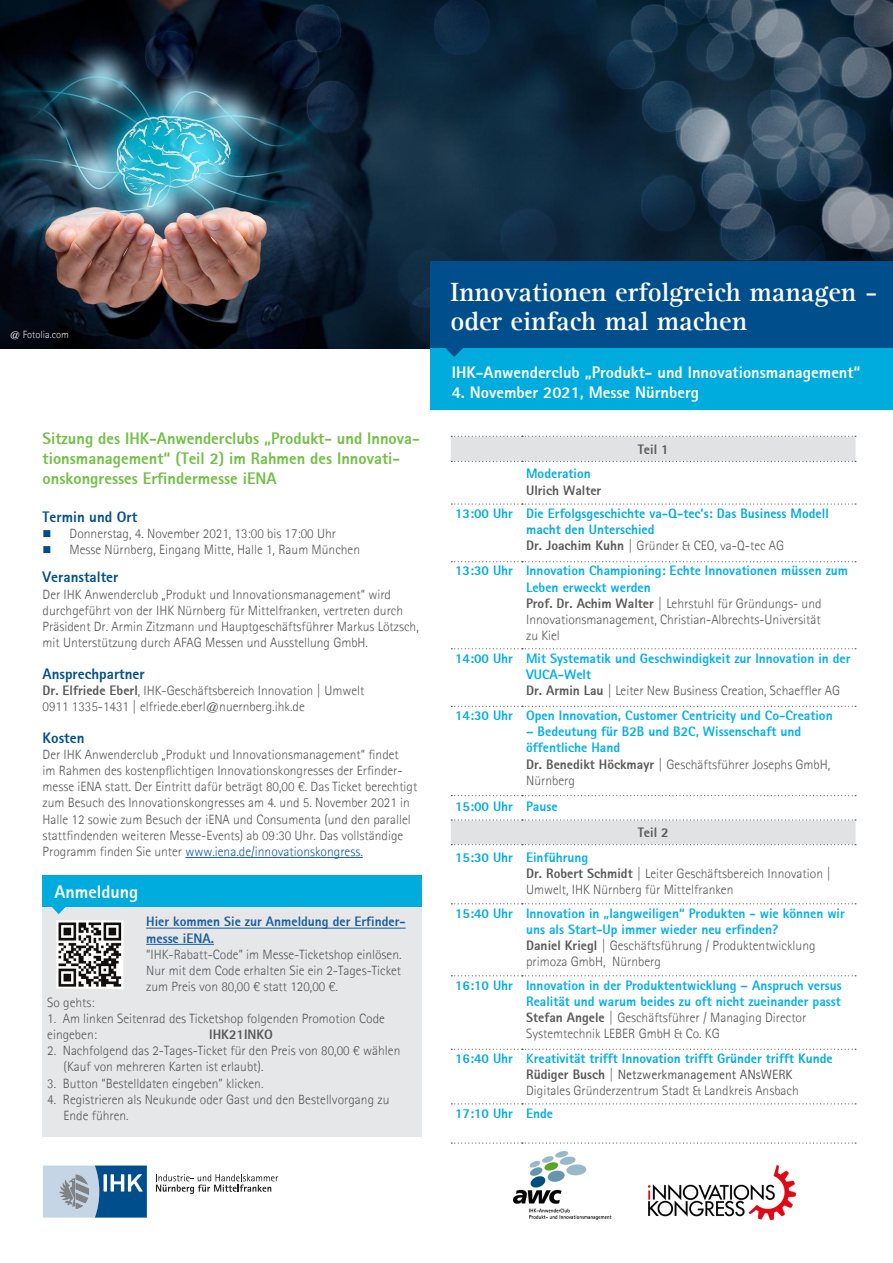
<style>
.page{position:relative;width:893px;height:1263px;background:#fff}
.page>*{position:absolute;margin:0;border:0;box-sizing:border-box;transform-origin:0 0}
.t1{font:700 27px/28.5px "Agfa Rotis Serif";color:#fff}
.Überschrift{font:800 18px "Agfa Rotis Sans Serif";color:#fff}
.Zwischenüberschrift{font:800 16.5px/19.8px "Agfa Rotis Sans Serif";color:#71bf44}
.t2{font:800 16.5px "Agfa Rotis Sans Serif";color:#fff}
.Zwischenüberschrift-2{font:800 15px "Agfa Rotis Sans Serif";color:#004f8c}
.Text{font:300 13.5px/16.2px "Agfa Rotis Sans Serif";color:#57585a}
.Text-2{font:800 13.5px/16.2px "Agfa Rotis Sans Serif";color:#00aeef}
.Zwischenüberschrift-3{font:300 13.5px/16.2px "Agfa Rotis Sans Serif";color:#57585a}
.Text-3{font:800 13.5px/16.2px "Agfa Rotis Sans Serif";color:#00acdd}
.t3{font:800 13.5px/16.2px "Agfa Rotis Sans Serif";color:#175d9e}
.Text-4{font:800 13.5px "Agfa Rotis Sans Serif";color:#57585a}
.t4{font:300 10.5px "Agfa Rotis Sans Serif";color:#e6e7e9}
.s1{font-weight:800}
.s2{color:#175d9e}
.s3{font-weight:800;color:#00aeef}
.s4{color:#57585a}
.s5{font-weight:300;color:#57585a}
.s6{font-weight:700}
.s7{font-weight:400}
</style>
<div class="page">
<img style="left:0;top:0;width:893px;height:348px">
<div style="left:430px;top:261px;width:463px;height:88px;background:#004f8c"></div>
<div style="left:430px;top:349px;width:463px;height:61px;background:#00acdd"></div>
<svg style="left:445px;top:348px;width:19px;height:9px"></svg>
<svg style="left:156px;top:1174px;width:122px;height:20px"></svg>
<svg style="left:43px;top:1165px;width:104px;height:52px;background:#739ab9"></svg>
<svg style="left:451px;top:437px;width:404px;height:407px"></svg>
<svg style="left:451px;top:561px;width:405px;height:1px"></svg>
<svg style="left:451px;top:648px;width:405px;height:1px"></svg>
<svg style="left:451px;top:706px;width:405px;height:1px"></svg>
<svg style="left:451px;top:795px;width:405px;height:1px"></svg>
<svg style="left:451px;top:975px;width:405px;height:1px"></svg>
<svg style="left:451px;top:436px;width:405px;height:1px"></svg>
<svg style="left:451px;top:461px;width:405px;height:1px"></svg>
<svg style="left:451px;top:503px;width:405px;height:2px"></svg>
<svg style="left:451px;top:819px;width:405px;height:1px"></svg>
<svg style="left:451px;top:844px;width:405px;height:1px"></svg>
<svg style="left:451px;top:903px;width:405px;height:1px"></svg>
<svg style="left:451px;top:1049px;width:405px;height:1px"></svg>
<svg style="left:451px;top:1103px;width:405px;height:1px"></svg>
<svg style="left:451px;top:1142px;width:405px;height:1px"></svg>
<hr style="left:185px;top:857px;width:178px;height:1px;background:#175d9e">
<img style="left:649px;top:1165px;width:147px;height:55px">
<img style="left:513px;top:1151px;width:99px;height:69px">
<div style="left:43px;top:905px;width:379px;height:232px;background:#e6e7e9"></div>
<div style="left:43px;top:875px;width:379px;height:32px;background:#00acdd"></div>
<hr style="left:146px;top:928px;width:260px;height:1px;background:#175d9e">
<hr style="left:146px;top:944px;width:68px;height:1px;background:#175d9e">
<img style="left:56px;top:920px;width:67px;height:69px">
<svg style="left:52px;top:907px;width:14px;height:7px"></svg>
<p class="t4" style="left:10px;top:328px;width:61px">@ Fotolia.com</p>
<p class="Zwischenüberschrift" style="left:43px;top:428px;width:379px">Sitzung des IHK-Anwenderclubs „Produkt- und Innova&shy;tionsmanagement“ (Teil 2) im Rahmen des Innovati&shy;onskongresses Erfindermesse iENA</p>
<p class="Zwischenüberschrift-2" style="left:43px;top:507px;width:96px">Termin und Ort</p>
<p class="Text" style="left:70px;top:525px;width:268px">Donnerstag, 4. November 2021, 13:00 bis 17:00 Uhr</p>
<p class="Text" style="left:70px;top:541px;width:292px">Messe Nürnberg, Eingang Mitte, Halle 1, Raum München</p>
<p class="Zwischenüberschrift-2" style="left:43px;top:568px;width:77px">Veranstalter</p>
<p class="Zwischenüberschrift-3" style="left:43px;top:586px;width:378px">Der IHK Anwenderclub „Produkt und Innovationsmanagement“ wird durchgeführt von der IHK Nürnberg für Mittelfranken, vertreten durch Präsident Dr. Armin Zitzmann und Hauptgeschäftsführer Markus Lötzsch, mit Unterstützung durch AFAG Messen und Ausstellung GmbH.</p>
<p class="Zwischenüberschrift-2" style="left:43px;top:664px;width:104px">Ansprechpartner</p>
<p class="Zwischenüberschrift-3" style="left:43px;top:682px;width:323px"><span class="s1">Dr. Elfriede Eberl</span>, IHK-Geschäftsbereich Innovation | Umwelt</p>
<p class="Zwischenüberschrift-3" style="left:43px;top:698px;width:264px">0911 1335-1431 | elfriede.eberl@nuernberg.ihk.de</p>
<p class="Zwischenüberschrift-2" style="left:43px;top:728px;width:43px">Kosten</p>
<p class="Text" style="left:43px;top:746px;width:376px">Der IHK Anwenderclub „Produkt und Innovationsmanagement“ findet<br>im Rahmen des kostenpflichtigen Innovationskongresses der Erfinder&shy;messe iENA statt. Der Eintritt dafür beträgt 80,00 €. Das Ticket berechtigt zum Besuch des Innovationskongresses am 4. und 5. November 2021 in Halle 12 sowie zum Besuch der iENA und Consumenta (und den parallel stattfindenden weiteren Messe-Events) ab 09:30 Uhr. Das vollständige Programm finden Sie unter <span class="s2">www.iena.de/innovationskongress.</span></p>
<p class="Überschrift" style="left:54px;top:881px;width:85px">Anmeldung</p>
<p class="t3" style="left:146px;top:913px;width:261px">Hier kommen Sie zur Anmeldung der Erfinder&shy;messe iENA.</p>
<p class="Text" style="left:146px;top:946px;width:257px;text-align:justify">“IHK-Rabatt-Code” im Messe-Ticketshop einlösen.<br>Nur mit dem Code erhalten Sie ein 2-Tages-Ticket zum Preis von 80,00 € statt 120,00 €.</p>
<p class="Text" style="left:47px;top:993px;width:49px">So gehts:</p>
<p class="Text" style="left:47px;top:1010px;width:339px">1. Am linken Seitenrad des Ticketshop folgenden Promotion Code eingeben:</p>
<p class="Text-4" style="left:209px;top:1026px;width:65px">IHK21INKO</p>
<p class="Text" style="left:64px;top:1042px;width:338px;text-indent:-16px">2. Nachfolgend das 2-Tages-Ticket für den Preis von 80,00 € wählen (Kauf von mehreren Karten ist erlaubt).</p>
<p class="Text" style="left:47px;top:1074px;width:218px">3. Button “Bestelldaten eingeben” klicken.</p>
<p class="Text" style="left:64px;top:1091px;width:327px;text-indent:-16px">4. Registrieren als Neukunde oder Gast und den Bestellvorgang zu<br>Ende führen.</p>
<p class="t1" style="left:450px;top:278px;width:428px">Innovationen erfolgreich managen - oder einfach mal machen</p>
<p class="t2" style="left:452px;top:362px;width:410px">IHK-Anwenderclub „Produkt- und Innovationsmanagement“</p>
<p class="t2" style="left:452px;top:381px;width:249px">4. November 2021, Messe Nürnberg</p>
<p class="Text-3" style="left:526px;top:466px;width:66px">Moderation</p>
<p class="Text-4" style="left:526px;top:481px;width:77px">Ulrich Walter</p>
<p class="Text-4" style="left:638px;top:440px;width:32px">Teil 1</p>
<p class="Text-3" style="left:455px;top:505px;width:60px">13:00 Uhr</p>
<p class="Text-3" style="left:526px;top:505px;width:304px">Die Erfolgsgeschichte va-Q-tec’s: Das Business Modell macht den Unterschied</p>
<p class="Text" style="left:526px;top:537px;width:260px"><span class="s1">Dr. Joachim Kuhn |</span> Gründer &amp; CEO, va-Q-tec AG</p>
<p class="Text-3" style="left:455px;top:563px;width:60px">13:30 Uhr</p>
<p class="Text" style="left:526px;top:562px;width:323px"><span class="s3">Innovation Championing: Echte Innovationen müssen zum Leben erweckt werden<br></span><span class="s1">Prof. Dr. Achim Walter |</span> Lehrstuhl für Gründungs- und Innovationsmanagement, Christian-Albrechts-Universität</p>
<p class="Text" style="left:526px;top:627px;width:35px">zu Kiel</p>
<p class="Text-3" style="left:455px;top:650px;width:60px">14:00 Uhr</p>
<p class="Text-2" style="left:526px;top:650px;width:326px">Mit Systematik und Geschwindigkeit zur Innovation in der<br>VUCA-Welt<br><span class="s4">Dr. Armin Lau</span> <span class="s5">| Leiter New Business Creation, Schaeffler AG</span></p>
<p class="Text-3" style="left:455px;top:707px;width:60px">14:30 Uhr</p>
<p class="Text-2" style="left:526px;top:707px;width:308px">Open Innovation, Customer Centricity und Co-Creation</p>
<p class="Text-2" style="left:526px;top:723px;width:277px">– Bedeutung für B2B und B2C, Wissenschaft und öffentliche Hand</p>
<p class="Text" style="left:526px;top:756px;width:306px"><span class="s1">Dr. Benedikt Höckmayr |</span> Geschäftsführer Josephs GmbH,<br>Nürnberg</p>
<p class="Text-3" style="left:455px;top:799px;width:60px">15:00 Uhr</p>
<p class="Text-2" style="left:526px;top:799px;width:33px">Pause</p>
<p class="Text-4" style="left:638px;top:824px;width:32px">Teil 2</p>
<p class="Text-3" style="left:455px;top:849px;width:60px">15:30 Uhr</p>
<p class="Text-2" style="left:526px;top:849px;width:64px">Einführung</p>
<p class="Text" style="left:526px;top:865px;width:306px"><span class="s1">Dr. Robert Schmidt |</span> Leiter Geschäftsbereich Innovation |<br>Umwelt, IHK Nürnberg für Mittelfranken</p>
<p class="Text-3" style="left:455px;top:905px;width:60px">15:40 Uhr</p>
<p class="Text-2" style="left:526px;top:905px;width:320px">Innovation in „langweiligen“ Produkten - wie können wir uns als Start-Up immer wieder neu erfinden?</p>
<p class="Text" style="left:526px;top:937px;width:291px"><span class="s1">Daniel Kriegl |</span> Geschäftsführung / Produktentwicklung primoza GmbH, Nürnberg</p>
<p class="Text-3" style="left:455px;top:977px;width:60px">16:10 Uhr</p>
<p class="Text-2" style="left:526px;top:977px;width:317px">Innovation in der Produktentwicklung – Anspruch versus<br>Realität und warum beides zu oft nicht zueinander passt</p>
<p class="Text" style="left:526px;top:1009px;width:282px"><span class="s1">Stefan Angele |</span> Geschäftsführer / Managing Director</p>
<p class="Text" style="left:526px;top:1025px;width:195px">Systemtechnik LEBER GmbH &amp; Co. KG</p>
<p class="Text-3" style="left:455px;top:1050px;width:60px">16:40 Uhr</p>
<p class="Text-3" style="left:526px;top:1050px;width:308px"><span class="s6">K</span>reativität trifft Innovation trifft Gründer trifft Kunde</p>
<p class="Text" style="left:526px;top:1066px;width:274px"><span class="s1">Rüdiger Busch |</span> <span class="s7">Netzwerkmanagement ANsWERK<br></span>Digitales Gründerzentrum Stadt &amp; Landkreis Ansbach</p>
<p class="Text-3" style="left:455px;top:1105px;width:60px">17:10 Uhr</p>
<p class="Text-2" style="left:526px;top:1105px;width:29px">Ende</p>
</div>
